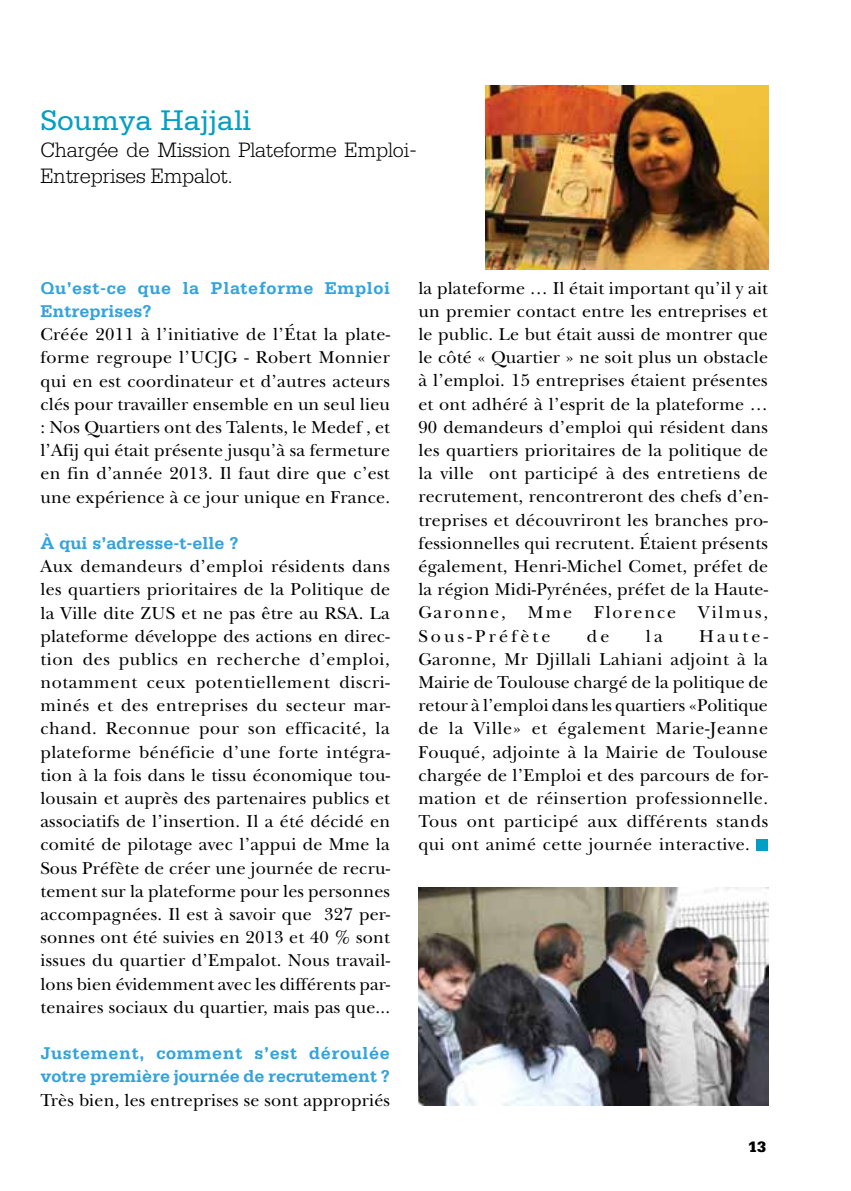
<style>
.page{position:relative;width:851px;height:1191px;background:#fff}
.page>*{position:absolute;margin:0;border:0;box-sizing:border-box;transform-origin:0 0}
.t1{font:30px "Serifa LT";color:#009fc3}
.t2{font:300 22px/26.4px "Serifa LT";letter-spacing:-.01em;color:#000}
.t3{font:18px/23.2px "New Baskerville LT";letter-spacing:.01em;color:#000;text-align:justify}
.t4{font:700 18px/23.2px "Serifa LT";color:#33a3dc}
.t5{font:700 18px/23.2px "Serifa LT";letter-spacing:.035em;color:#33a3dc}
.t6{font:900 16px "Serifa LT";color:#000}
</style>
<div class="page">
<div style="left:756px;top:839px;width:11px;height:11px;background:#009fc3"></div>
<img style="left:485px;top:85px;width:282px;height:184px">
<img style="left:418px;top:887px;width:349px;height:219px">
<h1 class="t1" style="left:40px;top:104px;width:212px">Soumya Hajjali</h1>
<p class="t2" style="left:40px;top:136px;width:378px">Chargée de Mission Plateforme Emploi-<br>Entreprises Empalot.</p>
<p class="t5" style="left:40px;top:276px;width:351px">Qu’est-ce que la Plateforme Emploi<br>Entreprises?</p>
<p class="t3" style="left:40px;top:323px;width:351px">Créée 2011 à l’initiative de l’État la plate&shy;forme regroupe l’UCJG - Robert Monnier qui en est coordinateur et d’autres acteurs clés pour travailler ensemble en un seul lieu : Nos Quartiers ont des Talents, le Medef , et l’Afij qui était présente jusqu’à sa fermeture en fin d’année 2013. Il faut dire que c’est une expérience à ce jour unique en France.</p>
<p class="t4" style="left:40px;top:531px;width:200px">À qui s’adresse-t-elle ?</p>
<p class="t3" style="left:40px;top:555px;width:351px">Aux demandeurs d’emploi résidents dans les quartiers prioritaires de la Politique de la Ville dite ZUS et ne pas être au RSA. La plateforme développe des actions en direc&shy;tion des publics en recherche d’emploi, notamment ceux potentiellement discri&shy;minés et des entreprises du secteur mar&shy;chand. Reconnue pour son efficacité, la plateforme bénéficie d’une forte intégra&shy;tion à la fois dans le tissu économique tou&shy;lousain et auprès des partenaires publics et associatifs de l’insertion. Il a été décidé en comité de pilotage avec l’appui de Mme la Sous Préfète de créer une journée de recru&shy;tement sur la plateforme pour les personnes accompagnées. Il est à savoir que 327 per&shy;sonnes ont été suivies en 2013 et 40 % sont issues du quartier d’Empalot. Nous travail&shy;lons bien évidemment avec les différents par&shy;tenaires sociaux du quartier, mais pas que...</p>
<p class="t4" style="left:40px;top:1041px;width:351px">Justement, comment s’est déroulée votre première journée de recrutement ?</p>
<p class="t3" style="left:40px;top:1088px;width:351px">Très bien, les entreprises se sont appropriés</p>
<p class="t3" style="left:418px;top:276px;width:351px">la plateforme … Il était important qu’il y ait un premier contact entre les entreprises et le public. Le but était aussi de montrer que le côté « Quartier » ne soit plus un obstacle à l’emploi. 15 entreprises étaient présentes et ont adhéré à l’esprit de la plateforme … 90 demandeurs d’emploi qui résident dans les quartiers prioritaires de la politique de la ville ont participé à des entretiens de recrutement, rencontreront des chefs d’en&shy;treprises et découvriront les branches pro&shy;fessionnelles qui recrutent. Étaient présents également, Henri-Michel Comet, préfet de la région Midi-Pyrénées, préfet de la Haute-Garonne, Mme Florence Vilmus, Sous-Préfète</p>
<p class="t3" style="left:586px;top:624px;width:24px">de</p>
<p class="t3" style="left:645px;top:624px;width:18px">la</p>
<p class="t3" style="left:418px;top:624px;width:351px;text-indent:280px">Haute-Garonne, Mr Djillali Lahiani adjoint à la Mairie de Toulouse chargé de la politique de retour à l’emploi dans les quartiers «Politique de la Ville» et également Marie-Jeanne Fouqué, adjointe à la Mairie de Toulouse chargée de l’Emploi et des parcours de for&shy;mation et de réinsertion professionnelle.<br>Tous ont participé aux différents stands qui ont animé cette journée interactive.</p>
<p class="t6" style="left:748px;top:1137px;width:19px">13</p>
</div>
